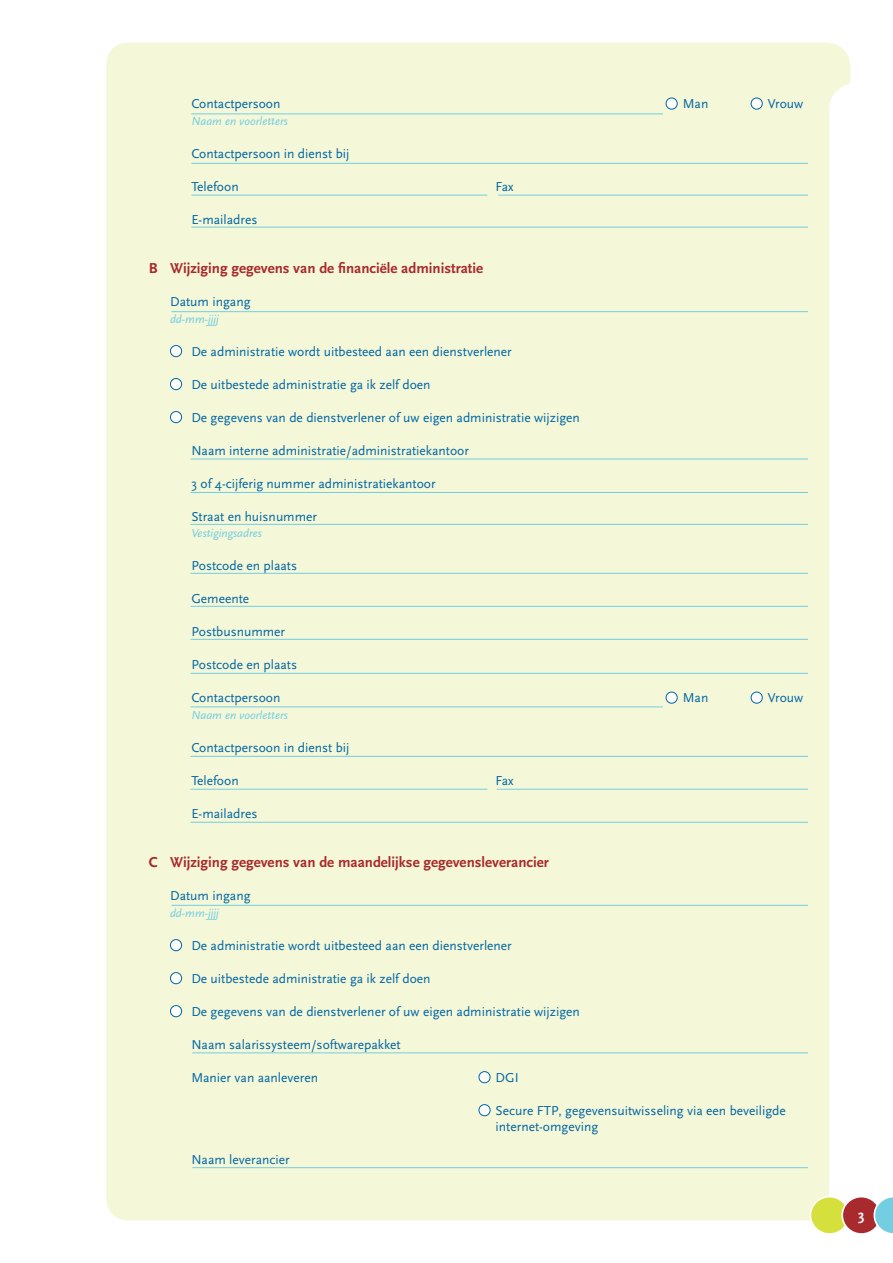
<style>
.page{position:relative;width:893px;height:1263px;background:#fff}
.page>*{position:absolute;margin:0;border:0;box-sizing:border-box;transform-origin:0 0}
.t1{font:700 15px "Scala Sans";color:#a82a2c}
.t2{font:700 15px "Scala Sans";color:#fff}
.t3{font:13.5px/16.5px "Scala Sans";color:#0065a4}
.t4{font:italic 12px "Scala Sans";color:#74cee2}
</style>
<div class="page">
<div style="left:106px;top:43px;width:745px;height:1177px;background:#f4f7d8"></div>
<div style="left:810px;top:1196px;width:39px;height:39px;background:#d6e03d;border:2px solid #fff;border-radius:50%"></div>
<div style="left:841px;top:1196px;width:40px;height:39px;background:#a82a2c;border:2px solid #fff;border-radius:50%"></div>
<svg style="left:873px;top:1197px;width:20px;height:37px"></svg>
<div style="left:666px;top:98px;width:11px;height:11px;background:#fff;border-radius:50%"></div>
<div style="left:666px;top:98px;width:12px;height:12px;border:1px solid #0065a4;border-radius:50%"></div>
<div style="left:751px;top:98px;width:11px;height:11px;background:#fff;border-radius:50%"></div>
<div style="left:751px;top:98px;width:12px;height:12px;border:1px solid #0065a4;border-radius:50%"></div>
<div style="left:170px;top:345px;width:12px;height:12px;background:#fff;border-radius:50%"></div>
<div style="left:170px;top:345px;width:12px;height:12px;border:1px solid #0065a4;border-radius:50%"></div>
<div style="left:170px;top:378px;width:12px;height:12px;background:#fff;border-radius:50%"></div>
<div style="left:170px;top:378px;width:12px;height:12px;border:1px solid #0065a4;border-radius:50%"></div>
<div style="left:170px;top:411px;width:12px;height:12px;background:#fff;border-radius:50%"></div>
<div style="left:170px;top:411px;width:12px;height:12px;border:1px solid #0065a4;border-radius:50%"></div>
<div style="left:666px;top:692px;width:11px;height:11px;background:#fff;border-radius:50%"></div>
<div style="left:666px;top:692px;width:12px;height:12px;border:1px solid #0065a4;border-radius:50%"></div>
<div style="left:751px;top:692px;width:11px;height:11px;background:#fff;border-radius:50%"></div>
<div style="left:751px;top:692px;width:12px;height:12px;border:1px solid #0065a4;border-radius:50%"></div>
<div style="left:170px;top:939px;width:12px;height:12px;background:#fff;border-radius:50%"></div>
<div style="left:170px;top:939px;width:12px;height:12px;border:1px solid #0065a4;border-radius:50%"></div>
<div style="left:170px;top:972px;width:12px;height:12px;background:#fff;border-radius:50%"></div>
<div style="left:170px;top:972px;width:12px;height:12px;border:1px solid #0065a4;border-radius:50%"></div>
<div style="left:170px;top:1005px;width:12px;height:12px;background:#fff;border-radius:50%"></div>
<div style="left:170px;top:1005px;width:12px;height:12px;border:1px solid #0065a4;border-radius:50%"></div>
<div style="left:479px;top:1071px;width:11px;height:12px;background:#fff;border-radius:50%"></div>
<div style="left:479px;top:1071px;width:11px;height:12px;border:1px solid #0065a4;border-radius:50%"></div>
<div style="left:479px;top:1104px;width:11px;height:12px;background:#fff;border-radius:50%"></div>
<div style="left:479px;top:1104px;width:11px;height:12px;border:1px solid #0065a4;border-radius:50%"></div>
<hr style="left:191px;top:113px;width:472px;height:1px;background:#74cee2">
<hr style="left:190px;top:706px;width:473px;height:1px;background:#74cee2">
<hr style="left:191px;top:163px;width:617px;height:1px;background:#74cee2">
<hr style="left:190px;top:756px;width:618px;height:1px;background:#74cee2">
<hr style="left:191px;top:227px;width:617px;height:1px;background:#74cee2">
<hr style="left:190px;top:822px;width:618px;height:1px;background:#74cee2">
<hr style="left:190px;top:673px;width:618px;height:1px;background:#74cee2">
<hr style="left:191px;top:195px;width:296px;height:1px;background:#74cee2">
<hr style="left:190px;top:789px;width:297px;height:1px;background:#74cee2">
<hr style="left:498px;top:195px;width:310px;height:1px;background:#74cee2">
<hr style="left:497px;top:789px;width:311px;height:1px;background:#74cee2">
<hr style="left:190px;top:459px;width:618px;height:1px;background:#74cee2">
<hr style="left:171px;top:311px;width:637px;height:1px;background:#74cee2">
<hr style="left:190px;top:492px;width:618px;height:1px;background:#74cee2">
<hr style="left:190px;top:524px;width:618px;height:1px;background:#74cee2">
<hr style="left:171px;top:905px;width:637px;height:1px;background:#74cee2">
<hr style="left:192px;top:1052px;width:616px;height:1px;background:#74cee2">
<hr style="left:190px;top:573px;width:618px;height:1px;background:#74cee2">
<hr style="left:190px;top:606px;width:618px;height:1px;background:#74cee2">
<hr style="left:190px;top:639px;width:618px;height:1px;background:#74cee2">
<hr style="left:192px;top:1167px;width:616px;height:1px;background:#74cee2">
<p class="t3" style="left:191px;top:96px;width:91px">Contactpersoon</p>
<p class="t3" style="left:683px;top:96px;width:27px">Man</p>
<p class="t3" style="left:768px;top:96px;width:37px">Vrouw</p>
<p class="t4" style="left:191px;top:114px;width:98px">Naam en voorletters</p>
<p class="t3" style="left:191px;top:145px;width:160px">Contactpersoon in dienst bij</p>
<p class="t3" style="left:191px;top:178px;width:49px">Telefoon</p>
<p class="t3" style="left:496px;top:178px;width:19px">Fax</p>
<p class="t3" style="left:191px;top:211px;width:68px">E-mailadres</p>
<p class="t1" style="left:128px;top:260px;width:16px">B</p>
<p class="t1" style="left:170px;top:260px;width:315px">Wijziging gegevens van de financiële administratie</p>
<p class="t3" style="left:170px;top:294px;width:82px">Datum ingang</p>
<p class="t4" style="left:170px;top:312px;width:50px">dd-mm-jjjj</p>
<p class="t3" style="left:191px;top:343px;width:322px">De administratie wordt uitbesteed aan een dienstverlener</p>
<p class="t3" style="left:191px;top:376px;width:241px">De uitbestede administratie ga ik zelf doen</p>
<p class="t3" style="left:191px;top:409px;width:390px">De gegevens van de dienstverlener of uw eigen administratie wijzigen</p>
<p class="t3" style="left:191px;top:442px;width:279px">Naam interne administratie/administratiekantoor</p>
<p class="t3" style="left:191px;top:475px;width:246px">3 of 4-cijferig nummer administratiekantoor</p>
<p class="t3" style="left:191px;top:508px;width:127px">Straat en huisnummer</p>
<p class="t4" style="left:191px;top:527px;width:72px">Vestigingsadres</p>
<p class="t3" style="left:191px;top:558px;width:107px">Postcode en plaats</p>
<p class="t3" style="left:191px;top:591px;width:59px">Gemeente</p>
<p class="t3" style="left:191px;top:624px;width:95px">Postbusnummer</p>
<p class="t3" style="left:191px;top:657px;width:107px">Postcode en plaats</p>
<p class="t3" style="left:191px;top:690px;width:91px">Contactpersoon</p>
<p class="t3" style="left:683px;top:690px;width:27px">Man</p>
<p class="t3" style="left:768px;top:690px;width:37px">Vrouw</p>
<p class="t4" style="left:191px;top:708px;width:98px">Naam en voorletters</p>
<p class="t3" style="left:191px;top:739px;width:160px">Contactpersoon in dienst bij</p>
<p class="t3" style="left:191px;top:772px;width:49px">Telefoon</p>
<p class="t3" style="left:496px;top:772px;width:19px">Fax</p>
<p class="t3" style="left:191px;top:805px;width:68px">E-mailadres</p>
<p class="t1" style="left:149px;top:854px;width:402px">C Wijziging gegevens van de maandelijkse gegevensleverancier</p>
<p class="t3" style="left:170px;top:888px;width:82px">Datum ingang</p>
<p class="t4" style="left:170px;top:906px;width:50px">dd-mm-jjjj</p>
<p class="t3" style="left:191px;top:937px;width:322px">De administratie wordt uitbesteed aan een dienstverlener</p>
<p class="t3" style="left:191px;top:970px;width:241px">De uitbestede administratie ga ik zelf doen</p>
<p class="t3" style="left:191px;top:1003px;width:390px">De gegevens van de dienstverlener of uw eigen administratie wijzigen</p>
<p class="t3" style="left:191px;top:1036px;width:211px">Naam salarissysteem/softwarepakket</p>
<p class="t3" style="left:191px;top:1069px;width:128px">Manier van aanleveren</p>
<p class="t3" style="left:496px;top:1069px;width:25px">DGI</p>
<p class="t3" style="left:496px;top:1102px;width:292px">Secure FTP, gegevensuitwisseling via een beveiligde internet-omgeving</p>
<p class="t3" style="left:191px;top:1152px;width:100px">Naam leverancier</p>
<p class="t2" style="left:858px;top:1207px;width:8px">3</p>
</div>
